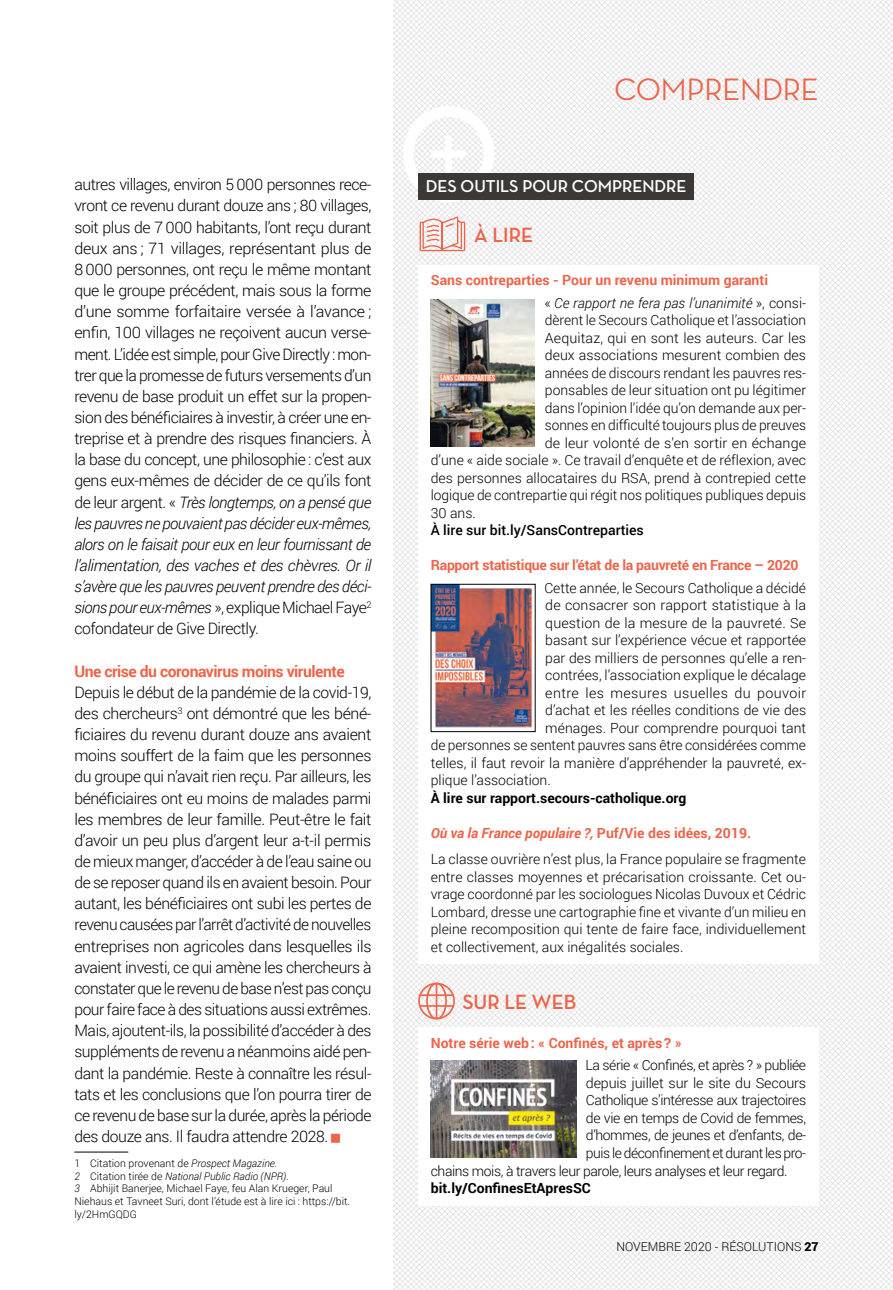
<style>
.page{position:relative;width:893px;height:1290px;background:#fff}
.page>*{position:absolute;margin:0;border:0;box-sizing:border-box;transform-origin:0 0}
.t1{font:500 31.5px "Neutra Disp";color:#ec644a}
.t2{font:700 21px "Neutra Disp";color:#ec644a}
.t3{font:700 17.5px "Neutra Disp";color:#fff}
.t4{font:300 15.75px/21.2px "Roboto";letter-spacing:-.03em;color:#000;text-align:justify}
.t5{font:700 15.75px "Roboto";letter-spacing:-.03em;color:#ec644a}
.t6{font:300 14px/17.5px "Roboto";color:#000}
.t7{font:300 14px "Roboto";letter-spacing:-.03em;color:#000}
.t8{font:700 14px/22.4px "Roboto";color:#ec644a}
.t9{font:700 14px "Roboto";color:#000}
.t10{font:700 14px "Roboto";letter-spacing:-.02em;color:#ec644a}
.t11{font:300 14px "Roboto";letter-spacing:-.035em;color:#000}
.t12{font:500 14px "Roboto";color:#000}
.t13{font:300 14px "Roboto";letter-spacing:.025em;color:#000}
.t14{font:300 12.25px "Roboto";color:#000}
.t15{font:300 10.5px/12.6px "Roboto";color:#000}
.s1{font-style:italic}
.s2{font-weight:300;color:#000}
.s3{font-weight:300;font-style:italic;color:#000}
.s4{font-weight:700;font-style:italic;color:#ec644a}
.s5{font-weight:700;color:#ec644a}
.s6{font-weight:900}
</style>
<div class="page">
<img style="left:394px;top:0;width:499px;height:1290px">
<hr style="left:74px;top:1152px;width:54px;height:1px;background:#000">
<svg style="left:403px;top:106px;width:91px;height:96px"></svg>
<div style="left:418px;top:173px;width:276px;height:26px;background:#3c3835"></div>
<div style="left:418px;top:265px;width:401px;height:699px;background:#fff"></div>
<img style="left:431px;top:299px;width:104px;height:148px">
<img style="left:433px;top:586px;width:100px;height:142px">
<div style="left:431px;top:584px;width:104px;height:148px;border:1px solid #000"></div>
<svg style="left:419px;top:215px;width:47px;height:37px"></svg>
<div style="left:418px;top:1027px;width:401px;height:178px;background:#fff"></div>
<img style="left:431px;top:1060px;width:145px;height:97px">
<svg style="left:418px;top:983px;width:37px;height:36px"></svg>
<hr style="left:419px;top:994px;width:35px;height:2px;background:#ec644a">
<hr style="left:419px;top:1005px;width:35px;height:2px;background:#ec644a">
<hr style="left:436px;top:983px;width:1px;height:35px;background:#ec644a">
<p class="t4" style="left:74px;top:174px;width:299px">autres villages, environ 5 000 personnes rece&shy;vront ce revenu durant douze ans ; 80 villages, soit plus de 7 000 habitants, l’ont reçu durant deux ans ; 71 villages, représentant plus de 8 000 personnes, ont reçu le même montant que le groupe précédent, mais sous la forme d’une somme forfaitaire versée à l’avance ; enfin, 100 villages ne reçoivent aucun verse&shy;ment. L’idée est simple, pour Give Directly : mon&shy;trer que la promesse de futurs versements d’un revenu de base produit un effet sur la propen&shy;sion des bénéficiaires à investir, à créer une en&shy;treprise et à prendre des risques financiers. À la base du concept, une philosophie : c’est aux gens eux-mêmes de décider de ce qu’ils font de leur argent. « <span class="s1">Très longtemps, on a pensé que les pauvres ne pouvaient pas décider eux-mêmes, alors on le faisait pour eux en leur fournissant de l’alimentation, des vaches et des chèvres. Or il s’avère que les pauvres peuvent prendre des déci&shy;sions pour eux-mêmes</span> », explique Michael Faye<sup>2 </sup>cofondateur de Give Directly.</p>
<p class="t5" style="left:74px;top:660px;width:272px">Une crise du coronavirus moins virulente</p>
<p class="t4" style="left:74px;top:681px;width:299px">Depuis le début de la pandémie de la covid-19, des chercheurs<sup>3</sup> ont démontré que les béné&shy;ficiaires du revenu durant douze ans avaient moins souffert de la faim que les personnes du groupe qui n’avait rien reçu. Par ailleurs, les bénéficiaires ont eu moins de malades parmi les membres de leur famille. Peut-être le fait d’avoir un peu plus d’argent leur a-t-il permis de mieux manger, d’accéder à de l’eau saine ou de se reposer quand ils en avaient besoin. Pour autant, les bénéficiaires ont subi les pertes de revenu causées par l’arrêt d’activité de nouvelles entreprises non agricoles dans lesquelles ils avaient investi, ce qui amène les chercheurs à constater que le revenu de base n’est pas conçu pour faire face à des situations aussi extrêmes.<br>Mais, ajoutent-ils, la possibilité d’accéder à des suppléments de revenu a néanmoins aidé pen&shy;dant la pandémie. Reste à connaître les résul&shy;tats et les conclusions que l’on pourra tirer de ce revenu de base sur la durée, après la période des douze ans. Il faudra attendre 2028.</p>
<p class="t15" style="left:74px;top:1157px;width:277px">1 Citation provenant de <span class="s1">Prospect Magazine.<br>2</span> Citation tirée de <span class="s1">National Public Radio (NPR).<br>3</span> Abhijit Banerjee, Michael Faye, feu Alan Krueger, Paul Niehaus et Tavneet Suri, dont l’étude est à lire ici : https://bit. ly/2HmGQDG</p>
<h1 class="t1" style="left:615px;top:72px;width:205px">COMPRENDRE</h1>
<p class="t3" style="left:426px;top:176px;width:262px">DES OUTILS POUR COMPRENDRE</p>
<h2 class="t2" style="left:474px;top:223px;width:60px">À LIRE</h2>
<p class="t8" style="left:544px;top:269px;width:263px;text-indent:-114px">Sans contreparties - Pour un revenu minimum garanti<br><span class="s2">«</span> <span class="s3">Ce rapport ne fera pas l’unanimité</span> <span class="s2">», consi-</span></p>
<p class="t6" style="left:545px;top:311px;width:263px">dèrent le Secours Catholique et l’association</p>
<p class="t6" style="left:545px;top:329px;width:263px">Aequitaz, qui en sont les auteurs. Car les</p>
<p class="t6" style="left:545px;top:346px;width:263px">deux associations mesurent combien des</p>
<p class="t6" style="left:545px;top:364px;width:263px">années de discours rendant les pauvres res-</p>
<p class="t6" style="left:545px;top:381px;width:263px">ponsables de leur situation ont pu légitimer</p>
<p class="t6" style="left:545px;top:399px;width:263px">dans l’opinion l’idée qu’on demande aux per-</p>
<p class="t6" style="left:545px;top:416px;width:263px">sonnes en difficulté toujours plus de preuves</p>
<p class="t6" style="left:545px;top:434px;width:263px">de leur volonté de s’en sortir en échange</p>
<p class="t6" style="left:431px;top:451px;width:377px">d’une « aide sociale ». Ce travail d’enquête et de réflexion, avec</p>
<p class="t6" style="left:431px;top:469px;width:377px">des personnes allocataires du RSA, prend à contrepied cette</p>
<p class="t6" style="left:431px;top:486px;width:377px">logique de contrepartie qui régit nos politiques publiques depuis</p>
<p class="t6" style="left:431px;top:504px;width:47px">30 ans.</p>
<p class="t12" style="left:431px;top:520px;width:215px">À lire sur bit.ly/SansContreparties</p>
<p class="t10" style="left:431px;top:555px;width:369px">Rapport statistique sur l’état de la pauvreté en France – 2020</p>
<p class="t6" style="left:544px;top:578px;width:263px">Cette année, le Secours Catholique a décidé</p>
<p class="t6" style="left:545px;top:596px;width:262px">de consacrer son rapport statistique à la</p>
<p class="t6" style="left:545px;top:613px;width:262px">question de la mesure de la pauvreté. Se</p>
<p class="t6" style="left:545px;top:631px;width:262px">basant sur l’expérience vécue et rapportée</p>
<p class="t6" style="left:545px;top:648px;width:262px">par des milliers de personnes qu’elle a ren-</p>
<p class="t6" style="left:545px;top:666px;width:262px">contrées, l’association explique le décalage</p>
<p class="t13" style="left:545px;top:683px;width:262px">entre les mesures usuelles du pouvoir</p>
<p class="t6" style="left:545px;top:701px;width:262px">d’achat et les réelles conditions de vie des</p>
<p class="t6" style="left:545px;top:718px;width:262px">ménages. Pour comprendre pourquoi tant</p>
<p class="t6" style="left:431px;top:736px;width:377px">de personnes se sentent pauvres sans être considérées comme</p>
<p class="t6" style="left:431px;top:753px;width:377px">telles, il faut revoir la manière d’appréhender la pauvreté, ex-</p>
<p class="t6" style="left:431px;top:771px;width:121px">plique l’association.</p>
<p class="t9" style="left:431px;top:788px;width:257px">À lire sur rapport.secours-catholique.org</p>
<p class="t6" style="left:431px;top:819px;width:377px;line-height:26.4px"><span class="s4">Où va la France populaire ?,</span> <span class="s5">Puf/Vie des idées, 2019.<br></span>La classe ouvrière n’est plus, la France populaire se fragmente</p>
<p class="t6" style="left:431px;top:867px;width:377px;text-align:justify">entre classes moyennes et précarisation croissante. Cet ou&shy;vrage coordonné par les sociologues Nicolas Duvoux et Cédric Lombard, dresse une cartographie fine et vivante d’un milieu en pleine recomposition qui tente de faire face, individuellement et collectivement, aux inégalités sociales.</p>
<h2 class="t2" style="left:462px;top:990px;width:115px">SUR LE WEB</h2>
<p class="t8" style="left:431px;top:1031px;width:252px">Notre série web: « Confinés, et après? »</p>
<p class="t7" style="left:585px;top:1056px;width:222px">La série « Confinés, et après ? » publiée</p>
<p class="t6" style="left:586px;top:1074px;width:222px">depuis juillet sur le site du Secours</p>
<p class="t7" style="left:586px;top:1091px;width:222px">Catholique s’intéresse aux trajectoires</p>
<p class="t7" style="left:586px;top:1108px;width:222px">de vie en temps de Covid de femmes,</p>
<p class="t7" style="left:586px;top:1126px;width:222px">d’hommes, de jeunes et d’enfants, de-</p>
<p class="t11" style="left:586px;top:1143px;width:222px">puis le déconfinement et durant les pro-</p>
<p class="t7" style="left:431px;top:1161px;width:358px">chains mois, à travers leur parole, leurs analyses et leur regard.</p>
<p class="t9" style="left:431px;top:1178px;width:162px">bit.ly/ConfinesEtApresSC</p>
<p class="t14" style="left:616px;top:1238px;width:204px">NOVEMBRE 2020 - RÉSOLUTIONS <span class="s6">27</span></p>
</div>
